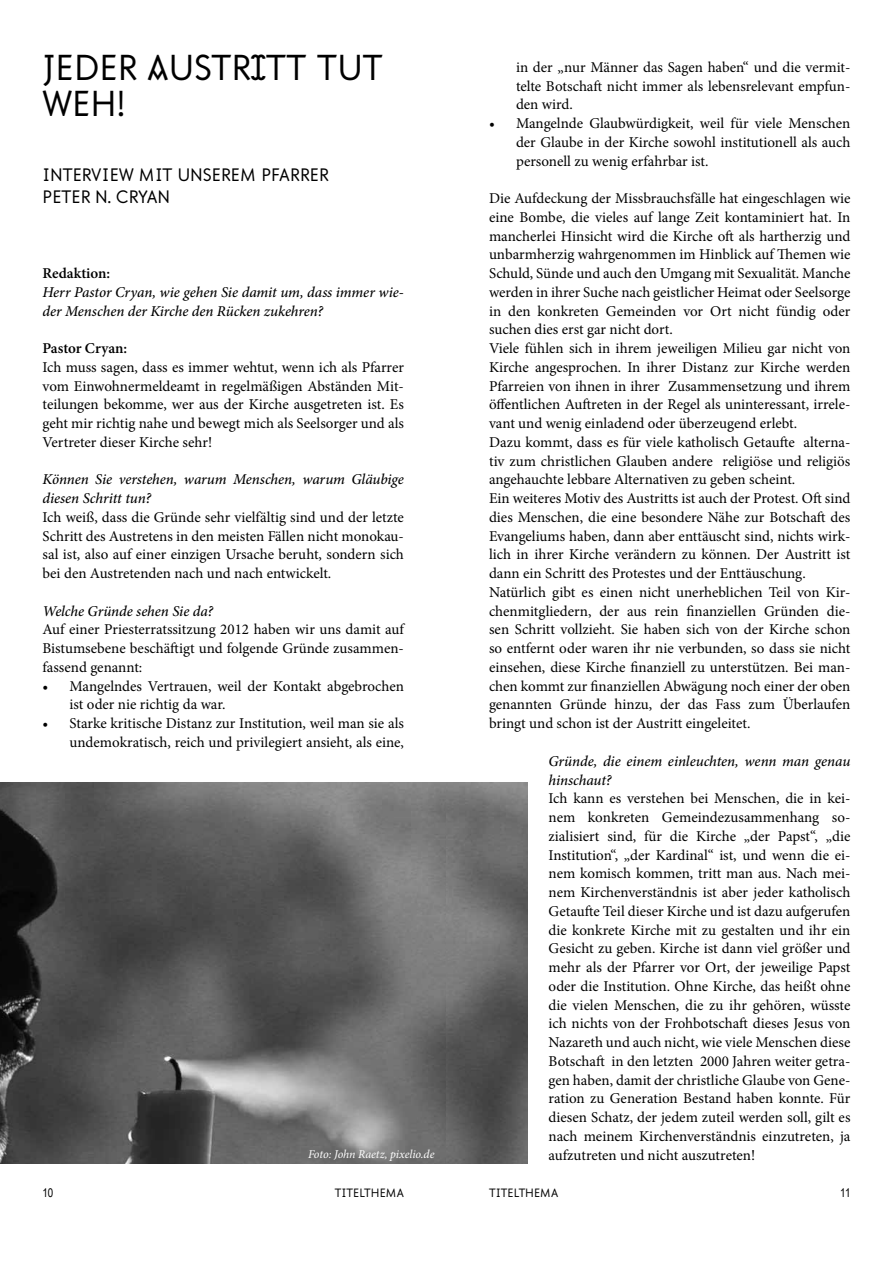
<style>
.page{position:relative;width:893px;height:1263px;background:#fff}
.page>*{position:absolute;margin:0;border:0;box-sizing:border-box;transform-origin:0 0}
.t1{font:36px/36px "Gemeinschaft";letter-spacing:.01em;color:#000}
.t2{font:18px/21.6px "Gemeinschaft";letter-spacing:.01em;color:#000}
.t3{font:15px/18.8px "Minion Pro";color:#000}
.t4{font:italic 500 15px/18.8px "Minion Pro";letter-spacing:-.005em;color:#000}
.t5{font:italic 12px "Minion Pro";letter-spacing:-.01em;color:#fff}
.t6{font:12px "Gemeinschaft";letter-spacing:-.02em;color:#000}
.t7{font:12px "Arial Narrow";color:#000}
.s1{font-weight:600;font-style:normal}
.s2{font-weight:600}
.s3{font-weight:500;font-style:italic}
</style>
<div class="page">
<img style="left:0;top:782px;width:446px;height:381px">
<img style="left:446px;top:782px;width:81px;height:381px">
<p class="t1" style="left:43px;top:50px;width:342px">JEDER AUSTRITT TUT<br>WEH!</p>
<p class="t2" style="left:43px;top:164px;width:288px">INTERVIEW M IT UNSEREM PFARRER<br>PETER N. CRYAN</p>
<p class="t4" style="left:43px;top:264px;width:363px"><span class="s1">Redaktion:<br></span>Herr Pastor Cryan, wie gehen Sie damit um, dass immer wie&shy;der Menschen der Kirche den Rücken zukehren?</p>
<p class="t3" style="left:43px;top:339px;width:363px"><span class="s2">Pastor Cryan:<br></span>Ich muss sagen, dass es immer wehtut, wenn ich als Pfarrer vom Einwohnermeldeamt in regelmäßigen Abständen Mit&shy;teilungen bekomme, wer aus der Kirche ausgetreten ist. Es geht mir richtig nahe und bewegt mich als Seelsorger und als Vertreter dieser Kirche sehr!</p>
<p class="t3" style="left:43px;top:470px;width:363px"><span class="s3">Können Sie verstehen, warum Menschen, warum Gläubige diesen Schritt tun?<br></span>Ich weiß, dass die Gründe sehr vielfältig sind und der letzte Schritt des Austretens in den meisten Fällen nicht monokau&shy;sal ist, also auf einer einzigen Ursache beruht, sondern sich bei den Austretenden nach und nach entwickelt.</p>
<p class="t3" style="left:43px;top:602px;width:363px"><span class="s3">Welche Gründe sehen Sie da?<br></span>Auf einer Priesterratssitzung 2012 haben wir uns damit auf Bistumsebene beschäftigt und folgende Gründe zusammen&shy;fassend genannt:</p>
<p class="t3" style="left:70px;top:677px;width:336px;text-indent:-27px">• Mangelndes Vertrauen, weil der Kontakt abgebrochen ist oder nie richtig da war.</p>
<p class="t3" style="left:43px;top:714px;width:363px;text-align:right">• Starke kritische Distanz zur Institution, weil man sie als undemokratisch, reich und privilegiert ansieht, als eine,</p>
<p class="t3" style="left:516px;top:58px;width:336px;text-align:justify">in der „nur Männer das Sagen haben“ und die vermit&shy;telte Botschaft nicht immer als lebensrelevant empfun&shy;den wird.</p>
<p class="t3" style="left:516px;top:114px;width:336px;text-align:justify;text-indent:-27px">• Mangelnde Glaubwürdigkeit, weil für viele Menschen der Glaube in der Kirche sowohl institutionell als auch personell zu wenig erfahrbar ist.</p>
<p class="t3" style="left:489px;top:189px;width:363px">Die Aufdeckung der Missbrauchsfälle hat eingeschlagen wie eine Bombe, die vieles auf lange Zeit kontaminiert hat. In mancherlei Hinsicht wird die Kirche oft als hartherzig und unbarmherzig wahrgenommen im Hinblick auf Themen wie Schuld, Sünde und auch den Umgang mit Sexualität. Manche werden in ihrer Suche nach geistlicher Heimat oder Seelsorge in den konkreten Gemeinden vor Ort nicht fündig oder suchen dies erst gar nicht dort.<br>Viele fühlen sich in ihrem jeweiligen Milieu gar nicht von Kirche angesprochen. In ihrer Distanz zur Kirche werden Pfarreien von ihnen in ihrer Zusammensetzung und ihrem öffentlichen Auftreten in der Regel als uninteressant, irrele&shy;vant und wenig einladend oder überzeugend erlebt.<br>Dazu kommt, dass es für viele katholisch Getaufte alterna&shy;tiv zum christlichen Glauben andere religiöse und religiös angehauchte lebbare Alternativen zu geben scheint.<br>Ein weiteres Motiv des Austritts ist auch der Protest. Oft sind dies Menschen, die eine besondere Nähe zur Botschaft des Evangeliums haben, dann aber enttäuscht sind, nichts wirk&shy;lich in ihrer Kirche verändern zu können. Der Austritt ist dann ein Schritt des Protestes und der Enttäuschung.<br>Natürlich gibt es einen nicht unerheblichen Teil von Kir&shy;chenmitgliedern, der aus rein finanziellen Gründen die&shy;sen Schritt vollzieht. Sie haben sich von der Kirche schon so entfernt oder waren ihr nie verbunden, so dass sie nicht einsehen, diese Kirche finanziell zu unterstützen. Bei man&shy;chen kommt zur finanziellen Abwägung noch einer der oben genannten Gründe hinzu, der das Fass zum Überlaufen bringt und schon ist der Austritt eingeleitet.</p>
<p class="t3" style="left:549px;top:752px;width:303px"><span class="s3">Gründe, die einem einleuchten, wenn man genau hinschaut?<br></span>Ich kann es verstehen bei Menschen, die in kei&shy;nem konkreten Gemeindezusammenhang so&shy;zialisiert sind, für die Kirche „der Papst“, „die Institution“, „der Kardinal“ ist, und wenn die ei&shy;nem komisch kommen, tritt man aus. Nach mei&shy;nem Kirchenverständnis ist aber jeder katholisch Getaufte Teil dieser Kirche und ist dazu aufgerufen die konkrete Kirche mit zu gestalten und ihr ein Gesicht zu geben. Kirche ist dann viel größer und mehr als der Pfarrer vor Ort, der jeweilige Papst oder die Institution. Ohne Kirche, das heißt ohne die vielen Menschen, die zu ihr gehören, wüsste ich nichts von der Frohbotschaft dieses Jesus von Nazareth und auch nicht, wie viele Menschen diese Botschaft in den letzten 2000 Jahren weiter getra&shy;gen haben, damit der christliche Glaube von Gene&shy;ration zu Generation Bestand haben konnte. Für diesen Schatz, der jedem zuteil werden soll, gilt es nach meinem Kirchenverständnis einzutreten, ja</p>
<p class="t5" style="left:308px;top:1145px;width:128px">Foto: John Raetz, pixelio.de</p>
<p class="t3" style="left:549px;top:1145px;width:208px">aufzutreten und nicht auszutreten!</p>
<p class="t6" style="left:335px;top:1187px;width:7px">TITE</p>
<p class="t6" style="left:359px;top:1187px;width:46px">LTHEMA</p>
<p class="t6" style="left:489px;top:1187px;width:7px">TITE</p>
<p class="t6" style="left:514px;top:1187px;width:46px">LTHEMA</p>
<p class="t7" style="left:43px;top:1184px;width:12px">10</p>
<p class="t7" style="left:840px;top:1184px;width:12px">11</p>
</div>
